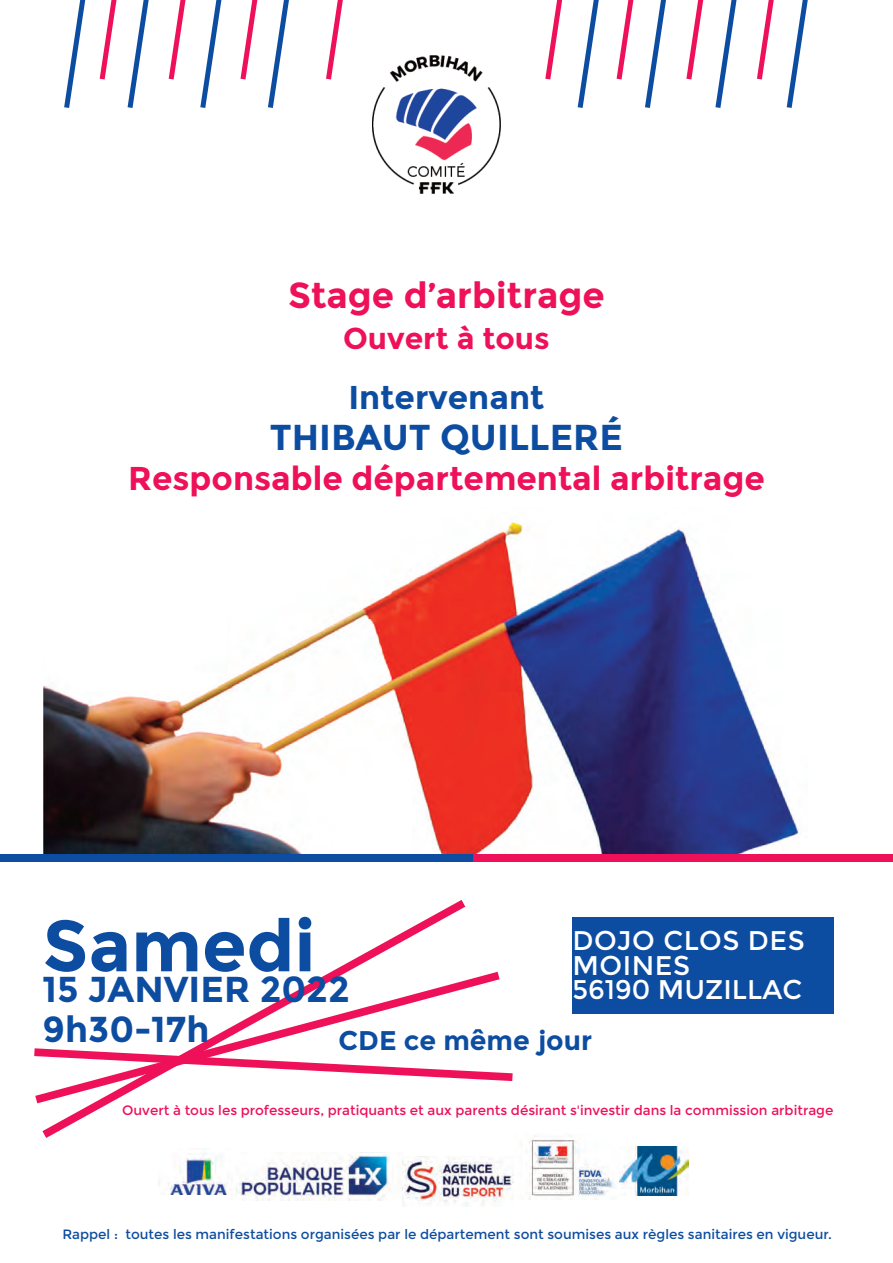
<style>
.page{position:relative;width:893px;height:1263px;background:#fff}
.page>*{position:absolute;margin:0;border:0;box-sizing:border-box;transform-origin:0 0}
.t1{font:700 72px "Montserrat";color:#0d4da1}
.t2{font:700 36px/40.5px "Montserrat";color:#0d4da1}
.t3{font:700 36px "Montserrat";color:#ee1059}
.t4{font:700 33px "Montserrat";color:#ee1059}
.t5{font:700 33px "Montserrat";color:#0d4da1}
.t6{font:700 30px "Montserrat";color:#ee1059}
.t7{font:27px/24px "Montserrat";color:#fff}
.t8{font:700 27px "Montserrat";color:#0d4da1}
.t9{font:13.5px "Montserrat";color:#0d4da1}
.t10{font:13.5px "Montserrat";color:#ee1059}
</style>
<div class="page">
<svg style="left:42px;top:900px;width:423px;height:238px"></svg>
<svg style="left:35px;top:972px;width:465px;height:131px"></svg>
<svg style="left:34px;top:1048px;width:479px;height:33px"></svg>
<img style="left:373px;top:55px;width:128px;height:139px">
<img style="left:44px;top:522px;width:755px;height:332px">
<div style="left:572px;top:918px;width:261px;height:96px;background:#0d4da1"></div>
<div style="left:0;top:854px;width:474px;height:8px;background:#0d4da1"></div>
<div style="left:473px;top:854px;width:420px;height:8px;background:#ee1059"></div>
<svg style="left:757px;top:0;width:51px;height:108px"></svg>
<svg style="left:686px;top:0;width:51px;height:108px"></svg>
<svg style="left:617px;top:0;width:49px;height:108px"></svg>
<svg style="left:545px;top:0;width:54px;height:108px"></svg>
<svg style="left:326px;top:0;width:17px;height:79px"></svg>
<svg style="left:240px;top:0;width:49px;height:108px"></svg>
<svg style="left:169px;top:0;width:53px;height:108px"></svg>
<svg style="left:64px;top:0;width:85px;height:108px"></svg>
<img style="left:158px;top:1153px;width:73px;height:42px">
<img style="left:236px;top:1155px;width:154px;height:46px">
<img style="left:402px;top:1156px;width:111px;height:51px">
<img style="left:529px;top:1135px;width:91px;height:64px">
<img style="left:620px;top:1146px;width:69px;height:49px">
<h2 class="t3" style="left:288px;top:274px;width:318px">Stage d’arbitrage</h2>
<h3 class="t6" style="left:343px;top:320px;width:208px">Ouvert à tous</h3>
<h3 class="t5" style="left:349px;top:377px;width:197px">Intervenant</h3>
<h2 class="t2" style="left:270px;top:416px;width:354px">THIBAUT QUILLERÉ</h2>
<h3 class="t4" style="left:128px;top:458px;width:638px">Responsable départemental arbitrage</h3>
<h1 class="t1" style="left:43px;top:901px;width:274px">Samedi</h1>
<h2 class="t2" style="left:43px;top:968px;width:309px">15 JANVIER 2022<br>9h30-17h</h2>
<h3 class="t7" style="left:573px;top:929px;width:234px">DOJO CLOS DES<br>MOINES<br>56190 MUZILLAC</h3>
<h3 class="t8" style="left:339px;top:1024px;width:255px">CDE ce même jour</h3>
<p class="t10" style="left:122px;top:1102px;width:713px">Ouvert à tous les professeurs, pratiquants et aux parents désirant s'investir dans la commission arbitrage</p>
<p class="t9" style="left:63px;top:1226px;width:771px">Rappel : toutes les manifestations organisées par le département sont soumises aux règles sanitaires en vigueur.</p>
</div>
